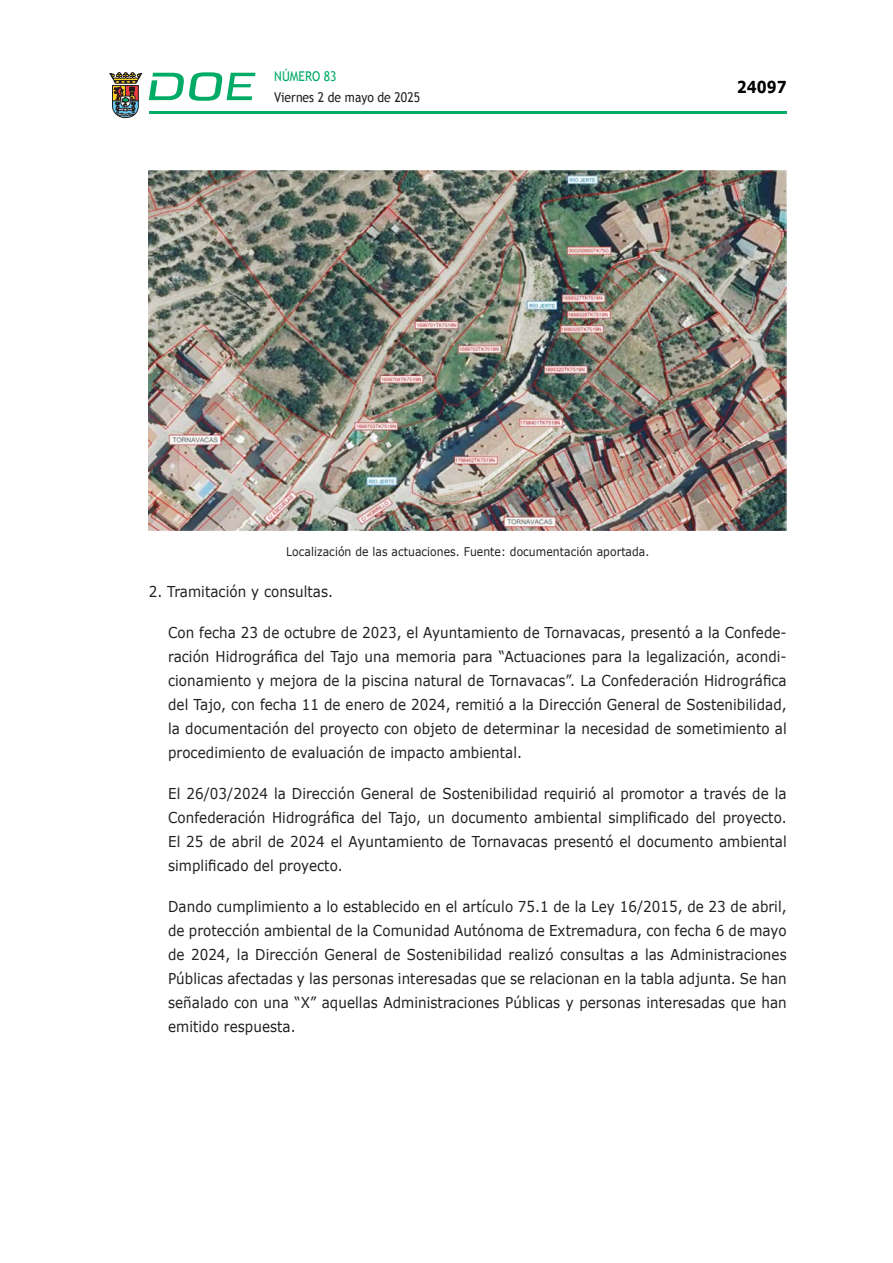
<style>
.page{position:relative;width:893px;height:1263px;background:#fff}
.page>*{position:absolute;margin:0;border:0;box-sizing:border-box;transform-origin:0 0}
.t1{font:700 16.5px "Verdana";color:#000;scale:.85 1}
.CUERPO_DE_TEXTO{font:15px/24px "Verdana";letter-spacing:.005em;color:#231f20;text-align:justify;scale:.9 1}
.t2{font:13.5px "Trebuchet MS";color:#231f20;scale:.9 1}
.t3{font:13.5px "Trebuchet MS";color:#00ab67;scale:.9 1}
.CUERPO_DE_TEXTO-2{font:12px "Verdana";letter-spacing:.005em;color:#231f20;scale:.9 1}
</style>
<div class="page">
<hr style="left:149px;top:111px;width:638px;height:3px;background:#00ab66">
<svg style="left:109px;top:72px;width:33px;height:46px"></svg>
<svg style="left:149px;top:72px;width:106px;height:29px"></svg>
<img style="left:149px;top:170px;width:638px;height:361px">
<p class="t3" style="left:274px;top:68px;width:71px">NÚMERO 83</p>
<p class="t2" style="left:274px;top:89px;width:163px">Viernes 2 de mayo de 2025</p>
<p class="t1" style="left:737px;top:76px;width:60px">24097</p>
<p class="CUERPO_DE_TEXTO-2" style="left:286px;top:544px;width:405px">Localización de las actuaciones. Fuente: documentación aportada.</p>
<p class="CUERPO_DE_TEXTO" style="left:149px;top:579px;width:206px">2. Tramitación y consultas.</p>
<p class="CUERPO_DE_TEXTO" style="left:168px;top:620px;width:689px">Con fecha 23 de octubre de 2023, el Ayuntamiento de Tornavacas, presentó a la Confede&shy;ración Hidrográfica del Tajo una memoria para “Actuaciones para la legalización, acondi&shy;cionamiento y mejora de la piscina natural de Tornavacas”. La Confederación Hidrográfica del Tajo, con fecha 11 de enero de 2024, remitió a la Dirección General de Sostenibilidad, la documentación del proyecto con objeto de determinar la necesidad de sometimiento al procedimiento de evaluación de impacto ambiental.</p>
<p class="CUERPO_DE_TEXTO" style="left:168px;top:781px;width:689px">El 26/03/2024 la Dirección General de Sostenibilidad requirió al promotor a través de la Confederación Hidrográfica del Tajo, un documento ambiental simplificado del proyecto.<br>El 25 de abril de 2024 el Ayuntamiento de Tornavacas presentó el documento ambiental simplificado del proyecto.</p>
<p class="CUERPO_DE_TEXTO" style="left:168px;top:894px;width:689px">Dando cumplimiento a lo establecido en el artículo 75.1 de la Ley 16/2015, de 23 de abril, de protección ambiental de la Comunidad Autónoma de Extremadura, con fecha 6 de mayo de 2024, la Dirección General de Sostenibilidad realizó consultas a las Administraciones Públicas afectadas y las personas interesadas que se relacionan en la tabla adjunta. Se han señalado con una “X” aquellas Administraciones Públicas y personas interesadas que han emitido respuesta.</p>
</div>
